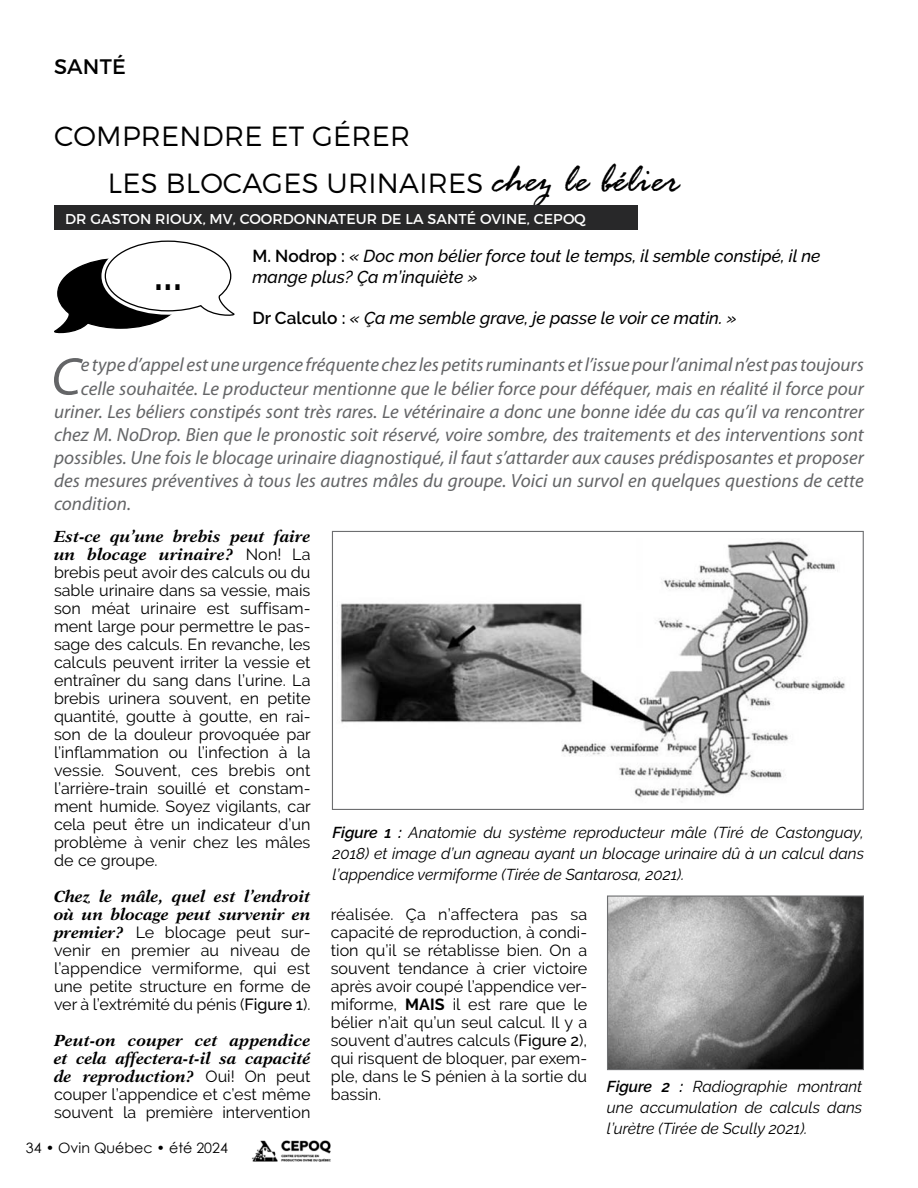
<style>
.page{position:relative;width:918px;height:1188px;background:#fff}
.page>*{position:absolute;margin:0;border:0;box-sizing:border-box;transform-origin:0 0}
.t1{font:italic 53.25px "Myriad Pro";color:#646567}
.t2{font:600 45px "Raleway";color:#000}
.t3{font:300 27.75px/47.1px "Montserrat";letter-spacing:.01em;color:#000}
.t4{font:21px "Montserrat";letter-spacing:.01em;color:#000}
.t5{font:italic 19.2px "Myriad Pro";color:#646567}
.t6{font:italic 500 17.25px/20.7px "Raleway";color:#000}
.t7{font:16.2px/18px "Raleway";color:#000;text-align:justify}
.t8{font:italic 700 16.2px/18px "New Aster LT Std";color:#000}
.t9{font:italic 15.75px/21px "Raleway";color:#000;text-align:justify}
.t10{font:14.25px "Montserrat";letter-spacing:.01em;color:#fff}
.t11{font:14.25px "Century Gothic";color:#000}
.s1{font-family:"Rage";font-weight:400;font-style:italic;font-size:42.9px}
.s2{font-weight:600;font-style:normal}
.s3{font-family:"Raleway";font-weight:400;font-style:normal}
.s4{font-family:"New Aster LT Std";font-weight:700;font-style:italic}
.s5{font-weight:500}
.s6{font-weight:600}
.s7{font-weight:700}
</style>
<div class="page">
<img style="left:251px;top:1140px;width:80px;height:21px">
<svg style="left:54px;top:240px;width:181px;height:94px"></svg>
<div style="left:54px;top:205px;width:584px;height:24px;background:#282829"></div>
<img style="left:340px;top:540px;width:505px;height:258px">
<div style="left:332px;top:531px;width:532px;height:279px;border:1px solid #6d6e70"></div>
<img style="left:609px;top:898px;width:253px;height:170px">
<div style="left:607px;top:896px;width:257px;height:174px;border:1px solid #6d6e70"></div>
<p class="t4" style="left:54px;top:54px;width:73px">SANTÉ</p>
<h3 class="t3" style="left:108px;top:112px;width:574px;text-indent:72px">NDRE ET GÉRER<br>LES BLOCAGES UR INAIRES <span class="s1">chez le bélier</span></h3>
<h3 class="t3" style="left:54px;top:112px;width:63px">COMPRE</h3>
<p class="t10" style="left:65px;top:210px;width:520px">DR GASTON RIOUX, MV, COORDONNATEUR DE LA SANTÉ OVINE, CEPOQ</p>
<h2 class="t2" style="left:154px;top:248px;width:30px">...</h2>
<p class="t6" style="left:252px;top:246px;width:570px"><span class="s2">M. Nodrop :</span> « Doc mon bélier force tout le temps, il semble constipé, il ne mange plus? Ça m’inquiète »</p>
<p class="t6" style="left:252px;top:308px;width:486px"><span class="s2">Dr Calculo :</span> « Ça me semble grave, je passe le voir ce matin. »</p>
<h1 class="t1" style="left:51px;top:344px;width:31px">C</h1>
<p class="t5" style="left:81px;top:353px;width:784px">e type d’appel est une urgence fréquente chez les petits ruminants et l’issue pour l’animal n’est pas toujours</p>
<p class="t5" style="left:81px;top:376px;width:785px">celle souhaitée. Le producteur mentionne que le bélier force pour déféquer, mais en réalité il force pour</p>
<p class="t5" style="left:54px;top:399px;width:812px">uriner. Les béliers constipés sont très rares. Le vétérinaire a donc une bonne idée du cas qu’il va rencontrer</p>
<p class="t5" style="left:54px;top:422px;width:811px">chez M. NoDrop. Bien que le pronostic soit réservé, voire sombre, des traitements et des interventions sont</p>
<p class="t5" style="left:54px;top:445px;width:811px">possibles. Une fois le blocage urinaire diagnostiqué, il faut s’attarder aux causes prédisposantes et proposer</p>
<p class="t5" style="left:54px;top:468px;width:811px">des mesures préventives à tous les autres mâles du groupe. Voici un survol en quelques questions de cette</p>
<p class="t5" style="left:54px;top:491px;width:79px">condition.</p>
<p class="t8" style="left:54px;top:527px;width:258px">Est-ce qu’une brebis peut faire un blocage urinaire? <span class="s3">Non! La</span></p>
<p class="t7" style="left:54px;top:563px;width:258px">brebis peut avoir des calculs ou du sable urinaire dans sa vessie, mais son méat urinaire est suffisam&shy;ment large pour permettre le pas&shy;sage des calculs. En revanche, les calculs peuvent irriter la vessie et entraîner du sang dans l’urine. La brebis urinera souvent, en petite quantité, goutte à goutte, en rai&shy;son de la douleur provoquée par l’inflammation ou l’infection à la vessie. Souvent, ces brebis ont l’arrière-train souillé et constam&shy;ment humide. Soyez vigilants, car cela peut être un indicateur d’un problème à venir chez les mâles de ce groupe.</p>
<p class="t8" style="left:54px;top:887px;width:258px">Chez le mâle, quel est l’endroit où un blocage peut survenir en</p>
<p class="t7" style="left:54px;top:923px;width:258px"><span class="s4">premier?</span> Le blocage peut sur&shy;venir en premier au niveau de l’appendice vermiforme, qui est une petite structure en forme de ver à l’extrémité du pénis (<span class="s5">Figure 1</span>).</p>
<p class="t8" style="left:54px;top:1031px;width:258px;text-align:justify">Peut-on couper cet appendice et cela affectera-t-il sa capacité de reproduction? <span class="s3">Oui! On peut</span></p>
<p class="t7" style="left:54px;top:1085px;width:258px">couper l’appendice et c’est même souvent la première intervention</p>
<p class="t11" style="left:26px;top:1138px;width:204px">34 • Ovin Québec • été 2024</p>
<p class="t9" style="left:333px;top:822px;width:533px"><span class="s6">Figure 1 :</span> Anatomie du système reproducteur mâle (Tiré de Castonguay, 2018) et image d’un agneau ayant un blocage urinaire dû à un calcul dans l’appendice vermiforme (Tirée de Santarosa, 2021).</p>
<p class="t7" style="left:331px;top:905px;width:258px">réalisée. Ça n’affectera pas sa capacité de reproduction, à condi&shy;tion qu’il se rétablisse bien. On a souvent tendance à crier victoire après avoir coupé l’appendice ver&shy;miforme, <span class="s7">MAI</span></p>
<p class="t7" style="left:331px;top:995px;width:258px;text-indent:104px"><span class="s7">S</span> il est rare que le bélier n’ait qu’un seul calcul. Il y a souvent d’autres calculs (<span class="s5">Figure 2</span>), qui risquent de bloquer, par exem&shy;ple, dans le S pénien à la sortie du bassin.</p>
<p class="t9" style="left:607px;top:1076px;width:257px"><span class="s6">Figure 2 :</span> Radiographie montrant une accumulation de calculs dans l’urètre (Tirée de Scully 2021).</p>
</div>
